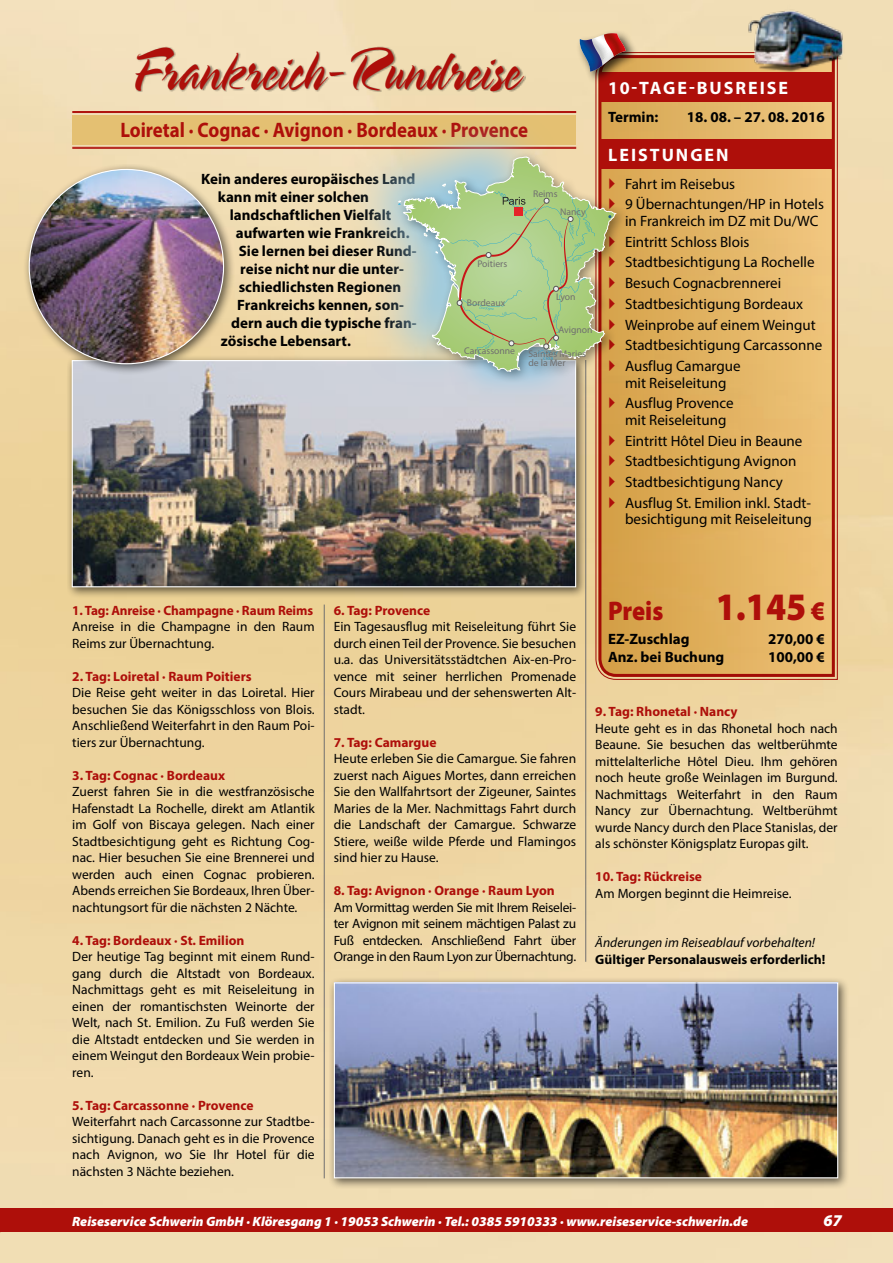
<style>
.page{position:relative;width:893px;height:1263px;background:#fff}
.page>*{position:absolute;margin:0;border:0;box-sizing:border-box;transform-origin:0 0}
.t1{font:63px "Spring";letter-spacing:.005em;color:#ae0f0a;scale:.76 1}
.t2{font:900 39px "Myriad Pro";color:#ae0f0a;scale:.9 1}
.t3{font:900 27px "Myriad Pro";letter-spacing:-.005em;color:#ae0f0a;scale:.9 1}
.t4{font:700 21px "Myriad Pro";color:#ae0f0a;scale:.9 1}
.t5{font:700 18px "Myriad Pro";letter-spacing:.11em;color:#fff}
.t6{font:italic 900 16.5px "Myriad Pro";color:#fff}
.t7{font:15px/20.7px "Myriad Pro";color:#000}
.t8{font:700 15px "Myriad Pro";color:#000}
.t9{font:13.5px/16.5px "Myriad Pro";color:#000;text-align:justify}
.t10{font:700 13.5px "Myriad Pro";color:#ae0f0a}
.t11{font:italic 900 13.5px "Myriad Pro";color:#fff}
.t12{font:700 13.5px "Myriad Pro";color:#000}
.t13{font:italic 13.5px "Myriad Pro";color:#000}
.t14{font:9.75px/8.7px "Myriad Pro";color:#706f6f}
.s1{font-size:27px}
</style>
<div class="page">
<img style="left:0;top:0;width:893px;height:1263px">
<div style="left:0;top:1209px;width:893px;height:23px;background:#ae0f0a"></div>
<svg style="left:597px;top:54px;width:239px;height:624px;background:#e0ae60"></svg>
<div style="left:67px;top:355px;width:520px;height:243px;background:#000;opacity:.6"></div>
<img style="left:74px;top:362px;width:500px;height:223px">
<div style="left:329px;top:977px;width:520px;height:212px;background:#000;opacity:.6"></div>
<img style="left:336px;top:984px;width:500px;height:192px">
<div style="left:334px;top:982px;width:504px;height:196px;border:1px solid #fff"></div>
<hr style="left:324px;top:604px;width:1px;height:574px;background:#706f6f">
<div style="left:72px;top:115px;width:504px;height:30px;background:#e4c072"></div>
<hr style="left:72px;top:111px;width:504px;height:1px;background:#ae0f0a">
<hr style="left:72px;top:112px;width:504px;height:1px;background:#ae0f0a">
<hr style="left:72px;top:147px;width:504px;height:1px;background:#ae0f0a">
<hr style="left:72px;top:148px;width:504px;height:1px;background:#ae0f0a">
<hr style="left:585px;top:360px;width:1px;height:602px;background:#706f6f">
<div style="left:135px;top:46px;width:390px;height:47px;background:#000;opacity:.4"></div>
<div style="left:24px;top:164px;width:211px;height:211px;background:#000;opacity:.6"></div>
<img style="left:29px;top:169px;width:195px;height:195px;border-radius:97px">
<div style="left:600px;top:139px;width:233px;height:30px;background:#ae0f0a"></div>
<div style="left:600px;top:72px;width:233px;height:30px;background:#ae0f0a"></div>
<img style="left:737px;top:0;width:146px;height:74px">
<div style="left:576px;top:29px;width:62px;height:54px;background:#000;opacity:.75"></div>
<svg style="left:579px;top:33px;width:47px;height:39px;background:#977b7a"></svg>
<svg style="left:344px;top:113px;width:213px;height:274px"></svg>
<div style="left:448px;top:309px;width:131px;height:94px;background:#cdd1db"></div>
<div style="left:392px;top:151px;width:236px;height:234px;background:#000;opacity:.4"></div>
<svg style="left:397px;top:154px;width:220px;height:218px;background:#c2b89b"></svg>
<svg style="left:425px;top:157px;width:170px;height:203px;background:#b0ca95"></svg>
<svg style="left:609px;top:178px;width:6px;height:11px"></svg>
<svg style="left:609px;top:198px;width:6px;height:11px"></svg>
<svg style="left:609px;top:236px;width:6px;height:11px"></svg>
<svg style="left:609px;top:256px;width:6px;height:11px"></svg>
<svg style="left:609px;top:277px;width:6px;height:11px"></svg>
<svg style="left:609px;top:298px;width:6px;height:11px"></svg>
<svg style="left:609px;top:319px;width:6px;height:11px"></svg>
<svg style="left:609px;top:339px;width:6px;height:11px"></svg>
<svg style="left:609px;top:360px;width:6px;height:11px"></svg>
<svg style="left:609px;top:397px;width:6px;height:11px"></svg>
<svg style="left:609px;top:435px;width:6px;height:11px"></svg>
<svg style="left:609px;top:455px;width:6px;height:11px"></svg>
<svg style="left:609px;top:476px;width:6px;height:11px"></svg>
<svg style="left:609px;top:497px;width:6px;height:11px"></svg>
<h1 class="t1" style="left:129px;top:33px;width:516px">Frankreich-Rundreise</h1>
<h3 class="t4" style="left:120px;top:116px;width:454px">Loiretal · Cognac · Avignon · Bordeaux · Provence</h3>
<p class="t8" style="left:201px;top:170px;width:216px">Kein anderes europäisches Land</p>
<p class="t8" style="left:218px;top:188px;width:153px">kann mit einer solchen</p>
<p class="t8" style="left:230px;top:206px;width:163px">landschaftlichen Vielfalt</p>
<p class="t8" style="left:236px;top:224px;width:175px">aufwarten wie Frankreich.</p>
<p class="t8" style="left:239px;top:242px;width:179px">Sie lernen bei dieser Rund-</p>
<p class="t8" style="left:240px;top:260px;width:165px">reise nicht nur die unter-</p>
<p class="t8" style="left:239px;top:278px;width:164px">schiedlichsten Regionen</p>
<p class="t8" style="left:237px;top:296px;width:168px">Frankreichs kennen, son-</p>
<p class="t8" style="left:231px;top:314px;width:187px">dern auch die typische fran-</p>
<p class="t8" style="left:221px;top:332px;width:132px">zösische Lebensart.</p>
<p class="t14" style="left:533px;top:189px;width:26px">Reims</p>
<p class="t14" style="left:560px;top:207px;width:27px">Nancy</p>
<p class="t14" style="left:477px;top:259px;width:31px">Poitiers</p>
<p class="t14" style="left:467px;top:298px;width:40px">Bordeaux</p>
<p class="t14" style="left:464px;top:346px;width:52px">Carcassonne</p>
<p class="t14" style="left:556px;top:293px;width:21px">Lyon</p>
<p class="t14" style="left:558px;top:325px;width:36px">Avignon</p>
<p class="t14" style="left:528px;top:349px;width:59px">Saintes Maries de la Mer</p>
<h3 class="t5" style="left:608px;top:76px;width:182px">10-TAGE-BUSREISE</h3>
<p class="t8" style="left:608px;top:107px;width:52px">Termin:</p>
<p class="t8" style="left:687px;top:107px;width:140px">18. 08. – 27. 08. 2016</p>
<h3 class="t5" style="left:608px;top:143px;width:122px">LEISTUNGEN</h3>
<p class="t7" style="left:625px;top:173px;width:200px">Fahrt im Reisebus<br>9 Übernachtungen/HP in Hotels</p>
<p class="t7" style="left:625px;top:210px;width:199px">in Frankreich im DZ mit Du/WC<br>Eintritt Schloss Blois<br>Stadtbesichtigung La Rochelle<br>Besuch Cognacbrennerei<br>Stadtbesichtigung Bordeaux<br>Weinprobe auf einem Weingut<br>Stadtbesichtigung Carcassonne<br>Ausflug Camargue</p>
<p class="t7" style="left:625px;top:372px;width:110px">mit Reiseleitung<br>Ausflug Provence</p>
<p class="t7" style="left:625px;top:409px;width:187px">mit Reiseleitung<br>Eintritt Hôtel Dieu in Beaune<br>Stadtbesichtigung Avignon<br>Stadtbesichtigung Nancy<br>Ausflug St. Emilion inkl. Stadt-</p>
<p class="t7" style="left:625px;top:509px;width:188px">besichtigung mit Reiseleitung</p>
<p class="t10" style="left:72px;top:601px;width:242px">1. Tag: Anreise · Champagne · Raum Reims</p>
<p class="t9" style="left:72px;top:618px;width:244px">Anreise in die Champagne in den Raum<br>Reims zur Übernachtung.</p>
<p class="t10" style="left:72px;top:667px;width:181px">2. Tag: Loiretal · Raum Poitiers</p>
<p class="t9" style="left:72px;top:684px;width:244px">Die Reise geht weiter in das Loiretal. Hier besuchen Sie das Königsschloss von Blois.<br>Anschließend Weiterfahrt in den Raum Poi&shy;tiers zur Übernachtung.</p>
<p class="t10" style="left:72px;top:766px;width:154px">3. Tag: Cognac · Bordeaux</p>
<p class="t9" style="left:72px;top:783px;width:244px">Zuerst fahren Sie in die westfranzösische Hafenstadt La Rochelle, direkt am Atlantik im Golf von Biscaya gelegen. Nach einer Stadtbesichtigung geht es Richtung Cog&shy;nac. Hier besuchen Sie eine Brennerei und werden auch einen Cognac probieren.<br>Abends erreichen Sie Bordeaux, Ihren Über&shy;nachtungsort für die nächsten 2 Nächte.</p>
<p class="t10" style="left:72px;top:931px;width:174px">4. Tag: Bordeaux · St. Emilion</p>
<p class="t9" style="left:72px;top:948px;width:244px">Der heutige Tag beginnt mit einem Rund&shy;gang durch die Altstadt von Bordeaux.<br>Nachmittags geht es mit Reiseleitung in einen der romantischsten Weinorte der Welt, nach St. Emilion. Zu Fuß werden Sie die Altstadt entdecken und Sie werden in einem Weingut den Bordeaux Wein probie&shy;ren.</p>
<p class="t10" style="left:72px;top:1096px;width:183px">5. Tag: Carcassonne · Provence</p>
<p class="t9" style="left:72px;top:1113px;width:244px">Weiterfahrt nach Carcassonne zur Stadtbe&shy;sichtigung. Danach geht es in die Provence nach Avignon, wo Sie Ihr Hotel für die nächsten 3 Nächte beziehen.</p>
<p class="t10" style="left:334px;top:601px;width:98px">6. Tag: Provence</p>
<p class="t9" style="left:334px;top:618px;width:244px">Ein Tagesausflug mit Reiseleitung führt Sie durch einen Teil der Provence. Sie besuchen u.a. das Universitätsstädtchen Aix-en-Pro&shy;vence mit seiner herrlichen Promenade Cours Mirabeau und der sehenswerten Alt&shy;stadt.</p>
<p class="t10" style="left:334px;top:733px;width:104px">7. Tag: Camargue</p>
<p class="t9" style="left:334px;top:750px;width:244px">Heute erleben Sie die Camargue. Sie fahren zuerst nach Aigues Mortes, dann erreichen Sie den Wallfahrtsort der Zigeuner, Saintes Maries de la Mer. Nachmittags Fahrt durch die Landschaft der Camargue. Schwarze Stiere, weiße wilde Pferde und Flamingos sind hier zu Hause.</p>
<p class="t10" style="left:334px;top:882px;width:222px">8. Tag: Avignon · Orange · Raum Lyon</p>
<p class="t9" style="left:334px;top:898px;width:244px">Am Vormittag werden Sie mit Ihrem Reiselei&shy;ter Avignon mit seinem mächtigen Palast zu Fuß entdecken. Anschließend Fahrt über Orange in den Raum Lyon zur Übernachtung.</p>
<h3 class="t3" style="left:608px;top:593px;width:63px">Preis</h3>
<h2 class="t2" style="left:716px;top:581px;width:123px">1.145 <span class="s1">€</span></h2>
<p class="t8" style="left:608px;top:629px;width:83px">EZ-Zuschlag</p>
<p class="t8" style="left:768px;top:629px;width:58px">270,00 €</p>
<p class="t8" style="left:608px;top:647px;width:118px">Anz. bei Buchung</p>
<p class="t8" style="left:768px;top:647px;width:58px">100,00 €</p>
<p class="t10" style="left:595px;top:703px;width:144px">9. Tag: Rhonetal · Nancy</p>
<p class="t9" style="left:595px;top:719px;width:244px">Heute geht es in das Rhonetal hoch nach Beaune. Sie besuchen das weltberühmte mittelalterliche Hôtel Dieu. Ihm gehören noch heute große Weinlagen im Burgund.<br>Nachmittags Weiterfahrt in den Raum Nancy zur Übernachtung. Weltberühmt wurde Nancy durch den Place Stanislas, der als schönster Königsplatz Europas gilt.</p>
<p class="t10" style="left:595px;top:868px;width:108px">10. Tag: Rückreise</p>
<p class="t9" style="left:595px;top:884px;width:198px">Am Morgen beginnt die Heimreise.</p>
<p class="t13" style="left:595px;top:934px;width:221px">Änderungen im Reiseablauf vorbehalten!</p>
<p class="t12" style="left:595px;top:950px;width:232px">Gültiger Personalausweis erforderlich!</p>
<p class="t11" style="left:72px;top:1213px;width:677px">Reiseservice Schwerin GmbH · Klöresgang 1 · 19053 Schwerin · Tel.: 0385 5910333 · www.reiseservice-schwerin.de</p>
<p class="t6" style="left:823px;top:1210px;width:20px">67</p>
</div>
